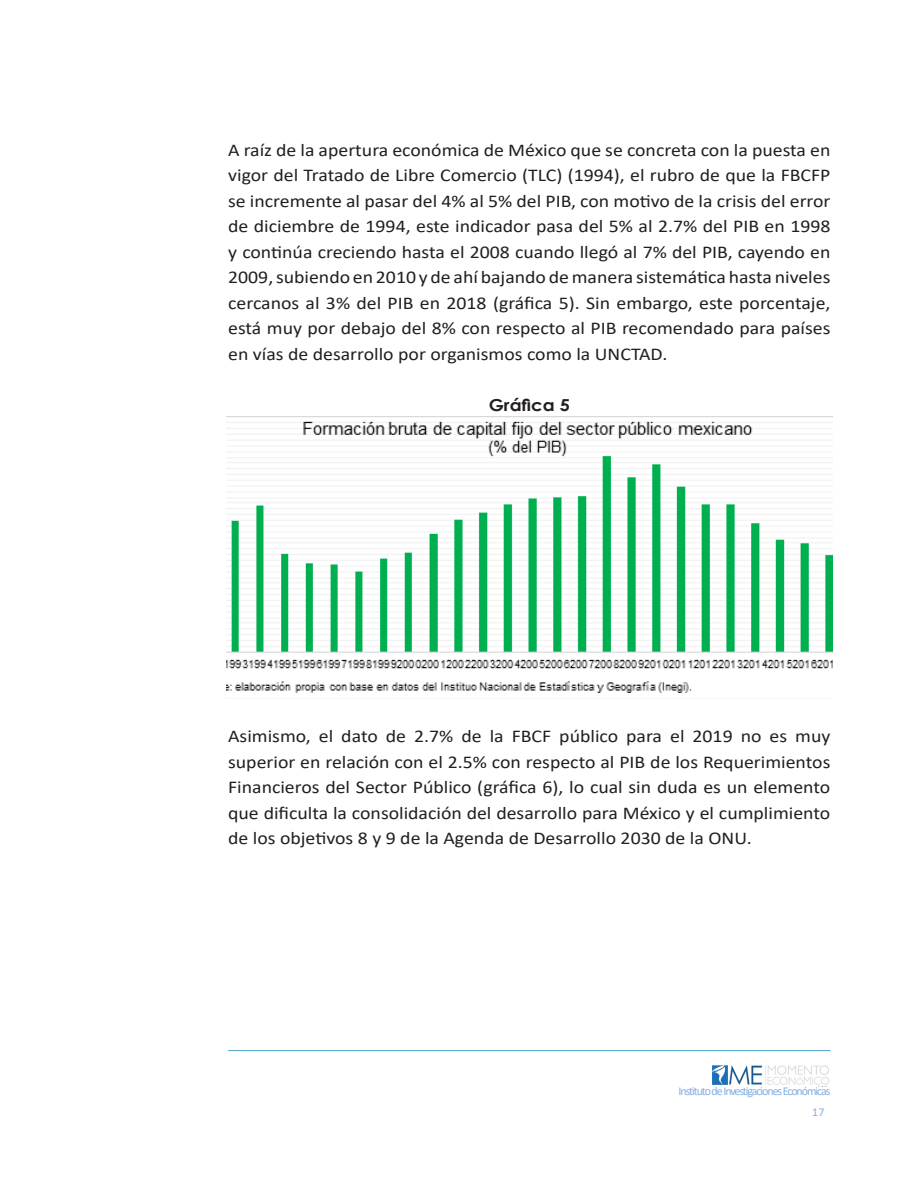
<style>
.page{position:relative;width:918px;height:1188px;background:#fff}
.page>*{position:absolute;margin:0;border:0;box-sizing:border-box;transform-origin:0 0}
.Textonormal{font:18px/25.5px "Calibri";color:#231f20;text-align:justify;scale:1.1 1}
.Textonormal-2{font:700 16.5px "Century Gothic";color:#231f20;scale:1.1 1}
.t1{font:12px/21.3px "Calibri";letter-spacing:-.09em;color:#87afe1}
</style>
<div class="page">
<hr style="left:228px;top:1050px;width:603px;height:1px;background:#4a9dca">
<img style="left:713px;top:1065px;width:116px;height:20px">
<img style="left:227px;top:416px;width:605px;height:277px">
<p class="Textonormal" style="left:228px;top:136px;width:549px">A raíz de la apertura económica de México que se concreta con la puesta en vigor del Tratado de Libre Comercio (TLC) (1994), el rubro de que la FBCFP se incremente al pasar del 4% al 5% del PIB, con motivo de la crisis del error de diciembre de 1994, este indicador pasa del 5% al 2.7% del PIB en 1998 y continúa creciendo hasta el 2008 cuando llegó al 7% del PIB, cayendo en 2009, subiendo en 2010 y de ahí bajando de manera sistemática hasta niveles cercanos al 3% del PIB en 2018 (gráfica 5). Sin embargo, este porcentaje, está muy por debajo del 8% con respecto al PIB recomendado para países en vías de desarrollo por organismos como la UNCTAD.</p>
<p class="Textonormal-2" style="left:489px;top:392px;width:75px">Gráfica 5</p>
<p class="Textonormal" style="left:228px;top:723px;width:549px">Asimismo, el dato de 2.7% de la FBCF público para el 2019 no es muy superior en relación con el 2.5% con respecto al PIB de los Requerimientos Financieros del Sector Público (gráfica 6), lo cual sin duda es un elemento que dificulta la consolidación del desarrollo para México y el cumplimiento de los objetivos 8 y 9 de la Agenda de Desarrollo 2030 de la ONU.</p>
<p class="t1" style="left:812px;top:1080px;width:20px;text-indent:-133px">Instituto de Investigaciones Económicas<br>17</p>
</div>
